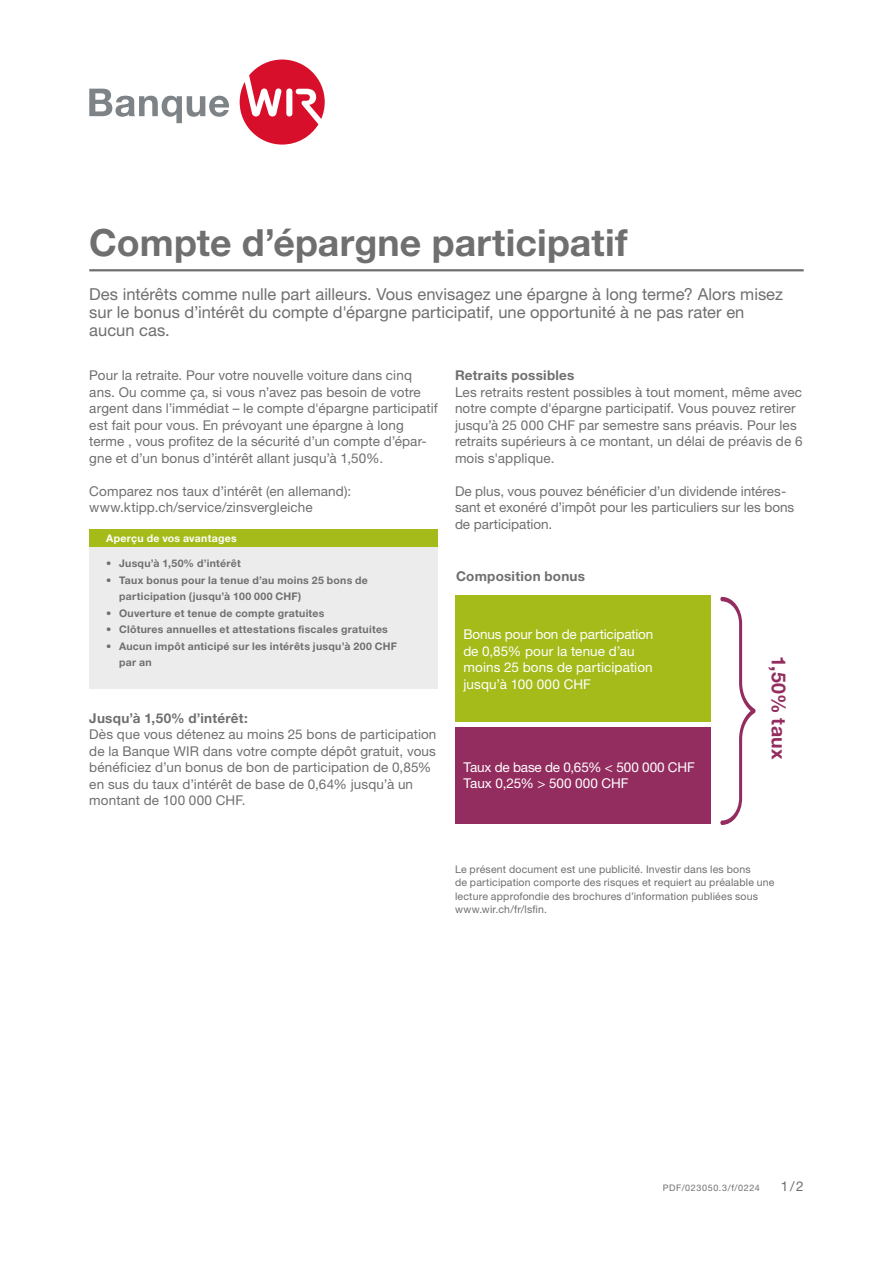
<style>
.page{position:relative;width:893px;height:1263px;background:#fff}
.page>*{position:absolute;margin:0;border:0;box-sizing:border-box;transform-origin:0 0}
.t1{font:700 37.5px "Helvetica Neue LT Pro";letter-spacing:.005em;color:#706f6f}
.t2{font:700 19.5px "Helvetica Neue LT Pro";letter-spacing:.01em;color:#942d5f}
.t3{font:16.5px/18.1px "Helvetica Neue LT Pro";color:#706f6f}
.t4{font:13.5px/16.5px "Helvetica Neue LT Pro";letter-spacing:.01em;color:#706f6f}
.t5{font:13.5px/16.5px "Helvetica Neue LT Pro";color:#fff}
.t6{font:700 13.5px "Helvetica Neue LT Pro";letter-spacing:.02em;color:#706f6f}
.t7{font:700 10.5px/16.5px "Helvetica Neue LT Pro";letter-spacing:.025em;color:#706f6f}
.t8{font:10.5px/13.5px "Helvetica Neue LT Std";letter-spacing:.02em;color:#706f6f}
.t9{font:700 10.5px "Helvetica Neue LT Pro";letter-spacing:.025em;color:#fff}
.t10{font:9px "Helvetica Neue LT Pro";letter-spacing:.07em;color:#706f6f}
</style>
<div class="page">
<div style="left:89px;top:529px;width:349px;height:18px;background:#a5bb1a"></div>
<div style="left:89px;top:547px;width:349px;height:141px;background:#ececec"></div>
<hr style="left:89px;top:269px;width:715px;height:2px;background:#706f6f">
<svg style="left:240px;top:60px;width:85px;height:85px"></svg>
<svg style="left:89px;top:89px;width:140px;height:34px"></svg>
<div style="left:455px;top:596px;width:255px;height:126px;background:#a5bb1a"></div>
<div style="left:455px;top:727px;width:255px;height:96px;background:#942d5f"></div>
<svg style="left:720px;top:597px;width:35px;height:228px"></svg>
<h1 class="t1" style="left:89px;top:220px;width:540px">Compte d’épargne participatif</h1>
<p class="t3" style="left:89px;top:285px;width:695px">Des intérêts comme nulle part ailleurs. Vous envisagez une épargne à long terme? Alors misez sur le bonus d’intérêt du compte d'épargne participatif, une opportunité à ne pas rater en aucun cas.</p>
<p class="t4" style="left:89px;top:367px;width:350px">Pour la retraite. Pour votre nouvelle voiture dans cinq ans. Ou comme ça, si vous n’avez pas besoin de votre argent dans l’immédiat – le compte d'épargne participatif est fait pour vous. En prévoyant une épargne à long terme , vous profitez de la sécurité d’un compte d’épar&shy;gne et d’un bonus d’intérêt allant jusqu’à 1,50%.</p>
<p class="t4" style="left:89px;top:483px;width:263px">Comparez nos taux d’intérêt (en allemand): www.ktipp.ch/service/zinsvergleiche</p>
<p class="t9" style="left:106px;top:532px;width:132px">Aperçu de vos avantages</p>
<p class="t7" style="left:106px;top:555px;width:136px">• Jusqu’à 1,50% d’intérêt</p>
<p class="t7" style="left:119px;top:572px;width:250px;text-indent:-13px">• Taux bonus pour la tenue d’au moins 25 bons de participation (jusqu’à 100 000 CHF)</p>
<p class="t7" style="left:106px;top:605px;width:220px">• Ouverture et tenue de compte gratuites</p>
<p class="t7" style="left:106px;top:621px;width:283px">• Clôtures annuelles et attestations fiscales gratuites</p>
<p class="t7" style="left:119px;top:638px;width:279px;text-indent:-13px">• Aucun impôt anticipé sur les intérêts jusqu’à 200 CHF par an</p>
<p class="t6" style="left:89px;top:709px;width:160px">Jusqu’à 1,50% d’intérêt:</p>
<p class="t4" style="left:89px;top:726px;width:349px">Dès que vous détenez au moins 25 bons de participation de la Banque WIR dans votre compte dépôt gratuit, vous bénéficiez d’un bonus de bon de participation de 0,85% en sus du taux d’intérêt de base de 0,64% jusqu’à un montant de 100 000 CHF.</p>
<p class="t6" style="left:455px;top:367px;width:121px">Retraits possibles</p>
<p class="t4" style="left:455px;top:384px;width:349px">Les retraits restent possibles à tout moment, même avec notre compte d'épargne participatif. Vous pouvez retirer jusqu’à 25 000 CHF par semestre sans préavis. Pour les retraits supérieurs à ce montant, un délai de préavis de 6 mois s'applique.</p>
<p class="t4" style="left:455px;top:483px;width:341px">De plus, vous pouvez bénéficier d’un dividende intéres&shy;sant et exonéré d’impôt pour les particuliers sur les bons de participation.</p>
<p class="t6" style="left:456px;top:567px;width:131px">Composition bonus</p>
<p class="t5" style="left:463px;top:626px;width:191px">Bonus pour bon de participation de 0,85% pour la tenue d’au moins 25 bons de participation jusqu’à 100 000 CHF</p>
<p class="t5" style="left:463px;top:758px;width:233px">Taux de base de 0,65% &lt; 500 000 CHF<br>Taux 0,25% &gt; 500 000 CHF</p>
<h2 class="t2" style="left:791px;top:656px;width:105px;rotate:90deg">1,50% taux</h2>
<p class="t8" style="left:455px;top:862px;width:321px">Le présent document est une publicité. Investir dans les bons<br>de participation comporte des risques et requiert au préalable une lecture approfondie des brochures d’information publiées sous www.wir.ch/fr/lsfin.</p>
<p class="t10" style="left:663px;top:1182px;width:98px">PDF/023050.3/f/0224</p>
<p class="t4" style="left:781px;top:1178px;width:24px">1/2</p>
</div>
